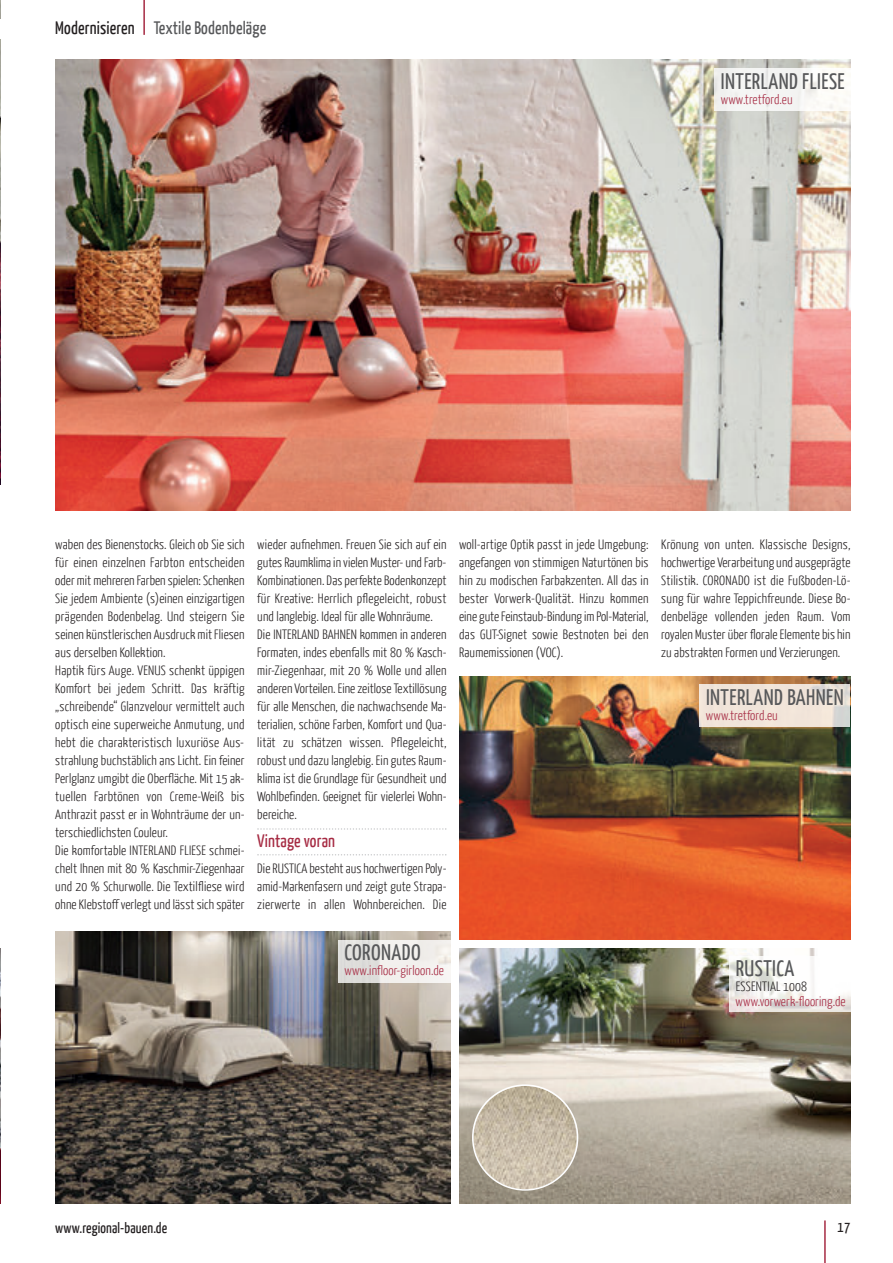
<style>
.page{position:relative;width:893px;height:1263px;background:#fff}
.page>*{position:absolute;margin:0;border:0;box-sizing:border-box;transform-origin:0 0}
.t1{font:22.5px "Yanone Kaffeesatz";letter-spacing:.02em;color:#57585a}
.t2{font:18px "Yanone Kaffeesatz";letter-spacing:.01em;color:#57585a}
.t3{font:18px "Yanone Kaffeesatz";letter-spacing:.01em;color:#a62b43}
.t4{font:15px "Yanone Kaffeesatz";letter-spacing:.01em;color:#231f20}
.t5{font:300 13.5px/18px "Yanone Kaffeesatz";letter-spacing:.01em;color:#231f20;text-align:justify}
.t6{font:300 13.5px "Yanone Kaffeesatz";letter-spacing:.01em;color:#a62b43}
.s1{color:#231f20}
</style>
<div class="page">
<img style="left:0;top:0;width:1px;height:485px">
<svg style="left:257px;top:828px;width:189px;height:2px"></svg>
<svg style="left:257px;top:854px;width:189px;height:1px"></svg>
<img style="left:459px;top:676px;width:391px;height:264px">
<img style="left:459px;top:948px;width:391px;height:255px">
<img style="left:55px;top:60px;width:795px;height:450px">
<img style="left:0;top:948px;width:1px;height:255px">
<img style="left:55px;top:931px;width:396px;height:272px">
<div style="left:0;top:19px;width:244px;height:19px;background:#fff"></div>
<hr style="left:143px;top:0;width:2px;height:35px;background:#a62b43">
<svg style="left:472px;top:1084px;width:106px;height:107px"></svg>
<div style="left:338px;top:940px;width:113px;height:42px;background:#fff;opacity:.8"></div>
<div style="left:714px;top:68px;width:136px;height:43px;background:#f4f5f3"></div>
<div style="left:699px;top:685px;width:151px;height:42px;background:#fff;opacity:.8"></div>
<div style="left:729px;top:957px;width:121px;height:55px;background:#fff;opacity:.8"></div>
<hr style="left:824px;top:1220px;width:2px;height:43px;background:#a62b43">
<p class="t2" style="left:55px;top:17px;width:212px"><span class="s1">Modernisieren</span> Textile Bodenbeläge</p>
<p class="t1" style="left:721px;top:67px;width:125px">INTERLAND FLIESE</p>
<p class="t6" style="left:721px;top:91px;width:73px">www.tretford.eu</p>
<p class="t5" style="left:55px;top:535px;width:191px">waben des Bienenstocks. Gleich ob Sie sich für einen einzelnen Farbton entscheiden oder mit mehreren Farben spielen: Schenken Sie jedem Ambiente (s)einen einzigartigen prägenden Bodenbelag. Und steigern Sie seinen künstlerischen Ausdruck mit Fliesen aus derselben Kollektion.</p>
<p class="t5" style="left:55px;top:661px;width:191px">Haptik fürs Auge. VENUS schenkt üppigen Komfort bei jedem Schritt. Das kräftig „schreibende“ Glanzvelour vermittelt auch optisch eine superweiche Anmutung, und hebt die charakteristisch luxuriöse Aus&shy;strahlung buchstäblich ans Licht. Ein feiner Perlglanz umgibt die Oberfläche. Mit 15 ak&shy;tuellen Farbtönen von Creme-Weiß bis Anthra zit passt er in Wohnträume der un&shy;terschiedlichsten Couleur.</p>
<p class="t5" style="left:55px;top:841px;width:191px">Die komfortable INTERLAND FLIESE schmei&shy;chelt Ihnen mit 80 % Kaschmir-Ziegenhaar und 20 % Schurwolle. Die Textilfliese wird ohne Klebstoff verlegt und lässt sich später</p>
<p class="t5" style="left:257px;top:535px;width:191px">wieder aufnehmen. Freuen Sie sich auf ein gutes Raumklima in vielen Muster- und Farb-Kombinationen. Das perfekte Bodenkonzept für Kreative: Herrlich pflegeleicht, robust und langlebig. Ideal für alle Wohnräume.</p>
<p class="t5" style="left:257px;top:625px;width:191px">Die INTERLAND BAHNEN kommen in anderen Formaten, indes ebenfalls mit 80 % Kasch&shy;mir-Ziegenhaar, mit 20 % Wolle und allen anderen Vorteilen. Eine zeitlose Textillösung für alle Menschen, die nachwachsende Ma&shy;terialien, schöne Farben, Komfort und Qua&shy;lität zu schätzen wissen. Pflegeleicht, robust und dazu langlebig. Ein gutes Raum&shy;klima ist die Grundlage für Gesundheit und Wohlbefinden. Geeignet für vielerlei Wohn&shy;bereiche.</p>
<p class="t3" style="left:257px;top:830px;width:79px">Vintage voran</p>
<p class="t5" style="left:257px;top:859px;width:191px">Die RUSTICA besteht aus hochwertigen Poly - amid-Markenfasern und zeigt gute Strapa&shy;zierwerte in allen Wohnbereichen. Die</p>
<p class="t1" style="left:345px;top:939px;width:78px">CORONADO</p>
<p class="t6" style="left:344px;top:962px;width:101px">www.infloor-girloon.de</p>
<p class="t5" style="left:459px;top:535px;width:191px">woll-artige Optik passt in jede Umgebung: angefangen von stimmigen Naturtönen bis hin zu modischen Farbakzenten. All das in bester Vorwerk-Qualität. Hinzu kommen eine gute Feinstaub-Bindung im Pol-Material, das GUT-Signet sowie Bestnoten bei den Raumemissionen (VOC).</p>
<p class="t5" style="left:661px;top:535px;width:191px">Krönung von unten. Klassische Designs, hochwertige Verarbeitung und ausgeprägte Stilistik. CORONADO ist die Fußboden-Lö&shy;sung für wahre Teppichfreunde. Diese Bo&shy;denbeläge vollenden jeden Raum. Vom royalen Muster über florale Elemente bis hin zu abstrakten Formen und Verzierungen.</p>
<p class="t1" style="left:706px;top:684px;width:139px">INTERLAND BAHNEN</p>
<p class="t6" style="left:706px;top:707px;width:73px">www.tretford.eu</p>
<p class="t1" style="left:736px;top:955px;width:60px">RUSTICA</p>
<p class="t5" style="left:736px;top:977px;width:73px">ESSENTIAL 1008</p>
<p class="t6" style="left:736px;top:993px;width:111px">www.vorwerk-flooring.de</p>
<p class="t4" style="left:55px;top:1218px;width:114px">www.regional-bauen.de</p>
<p class="t4" style="left:838px;top:1217px;width:14px">17</p>
</div>
